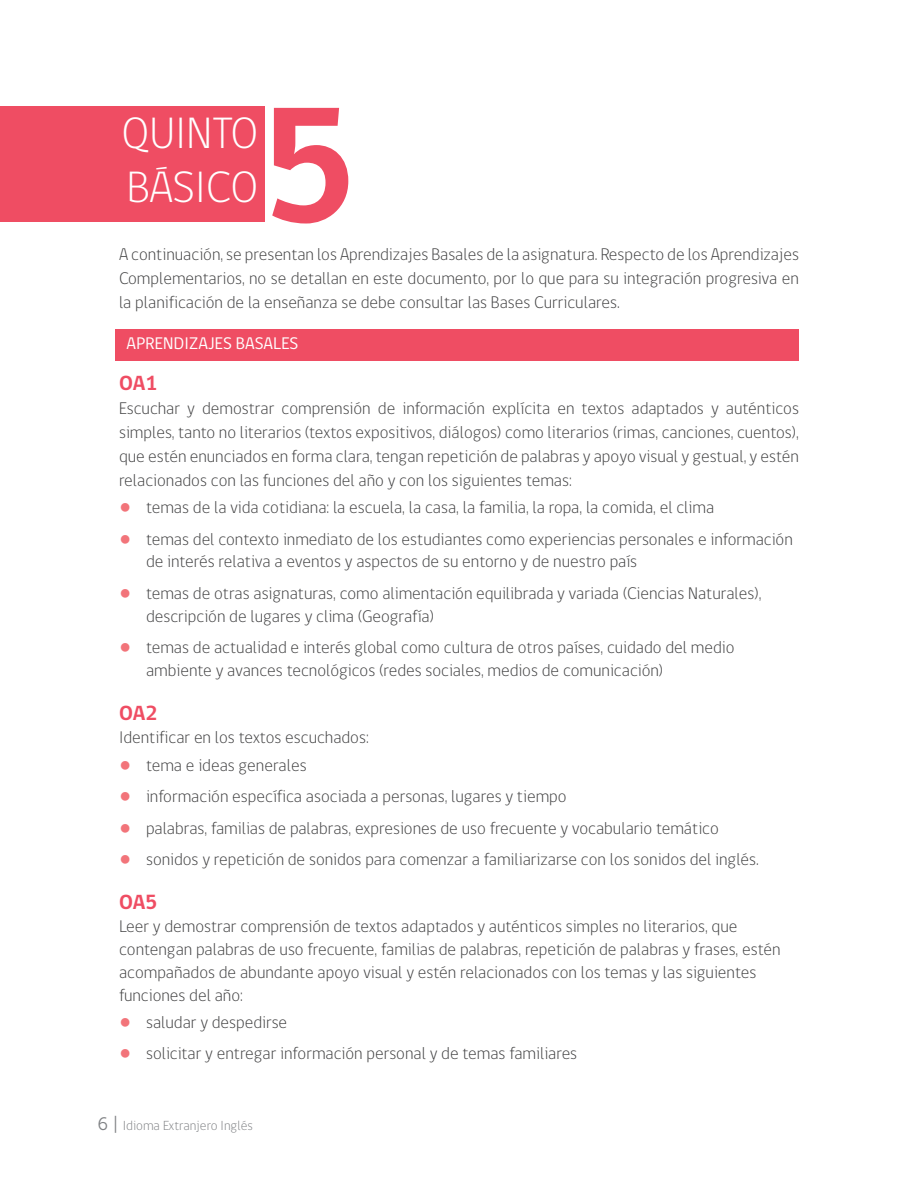
<style>
.page{position:relative;width:918px;height:1188px;background:#fff}
.page>*{position:absolute;margin:0;border:0;box-sizing:border-box;transform-origin:0 0}
.t1{font:300 45px "gob CL";color:#fff}
.OA_sin_separacion{font:700 21px "gob CL";letter-spacing:-.01em;color:#ef4d63}
.BULLET{font:300 17.25px/23px "gob CL";color:#3e3e3f}
.t2{font:17.25px "gob CL";letter-spacing:.01em;color:#fff}
.t3{font:300 13.5px "gob CL";color:#808285}
.s1{font-family:"Verdana";font-weight:700;color:#f2747a}
.s2{font-family:"Museo Sans 300";font-weight:400;font-size:18px}
</style>
<div class="page">
<div style="left:0;top:106px;width:265px;height:116px;background:#ef4d63"></div>
<div style="left:116px;top:329px;width:683px;height:31px;background:#ef4d63"></div>
<svg style="left:272px;top:108px;width:76px;height:116px"></svg>
<p class="t1" style="left:122px;top:103px;width:138px">QUINTO</p>
<p class="t1" style="left:127px;top:157px;width:133px">BÁSICO</p>
<p class="BULLET" style="left:119px;top:243px;width:681px;line-height:24px;text-align:justify">A continuación, se presentan los Aprendizajes Basales de la asignatura. Respecto de los Aprendizajes Complementarios, no se detallan en este documento, por lo que para su integración progresiva en la planificación de la enseñanza se debe consultar las Bases Curriculares.</p>
<p class="t2" style="left:127px;top:331px;width:173px">APRENDIZAJES BASALES</p>
<p class="OA_sin_separacion" style="left:119px;top:369px;width:40px">OA1</p>
<p class="BULLET" style="left:119px;top:397px;width:681px;line-height:24px;text-align:justify">Escuchar y demostrar comprensión de información explícita en textos adaptados y auténticos simples, tanto no literarios (textos expositivos, diálogos) como literarios (rimas, canciones, cuentos), que estén enunciados en forma clara, tengan repetición de palabras y apoyo visual y gestual, y estén relacionados con las funciones del año y con los siguientes temas:</p>
<p class="BULLET" style="left:119px;top:496px;width:597px"><span class="s1">•</span> temas de la vida cotidiana: la escuela, la casa, la familia, la ropa, la comida, el clima</p>
<p class="BULLET" style="left:146px;top:528px;width:648px;text-indent:-27px"><span class="s1">•</span> temas del contexto inmediato de los estudiantes como experiencias personales e información de interés relativa a eventos y aspectos de su entorno y de nuestro país</p>
<p class="BULLET" style="left:146px;top:582px;width:617px;text-indent:-27px"><span class="s1">•</span> temas de otras asignaturas, como alimentación equilibrada y variada (Ciencias Naturales), descripción de lugares y clima (Geografía)</p>
<p class="BULLET" style="left:146px;top:637px;width:590px;text-indent:-27px"><span class="s1">•</span> temas de actualidad e interés global como cultura de otros países, cuidado del medio ambiente y avances tecnológicos (redes sociales, medios de comunicación)</p>
<p class="OA_sin_separacion" style="left:119px;top:699px;width:40px">OA2</p>
<p class="BULLET" style="left:119px;top:727px;width:251px">Identificar en los textos escuchados:</p>
<p class="BULLET" style="left:119px;top:754px;width:189px"><span class="s1">•</span> tema e ideas generales</p>
<p class="BULLET" style="left:119px;top:785px;width:449px"><span class="s1">•</span> información específica asociada a personas, lugares y tiempo</p>
<p class="BULLET" style="left:119px;top:817px;width:601px"><span class="s1">•</span> palabras, familias de palabras, expresiones de uso frecuente y vocabulario temático</p>
<p class="BULLET" style="left:119px;top:848px;width:641px"><span class="s1">•</span> sonidos y repetición de sonidos para comenzar a familiarizarse con los sonidos del inglés.</p>
<p class="OA_sin_separacion" style="left:119px;top:888px;width:40px">OA5</p>
<p class="BULLET" style="left:119px;top:915px;width:663px">Leer y demostrar comprensión de textos adaptados y auténticos simples no literarios, que contengan palabras de uso frecuente, familias de palabras, repetición de palabras y frases, estén acompañados de abundante apoyo visual y estén relacionados con los temas y las siguientes funciones del año:</p>
<p class="BULLET" style="left:119px;top:1011px;width:170px"><span class="s1">•</span> saludar y despedirse</p>
<p class="BULLET" style="left:119px;top:1042px;width:460px"><span class="s1">•</span> solicitar y entregar información personal y de temas familiares</p>
<p class="t3" style="left:97px;top:1116px;width:157px"><span class="s2">6 |</span> Idioma Extranjero Inglés</p>
</div>
